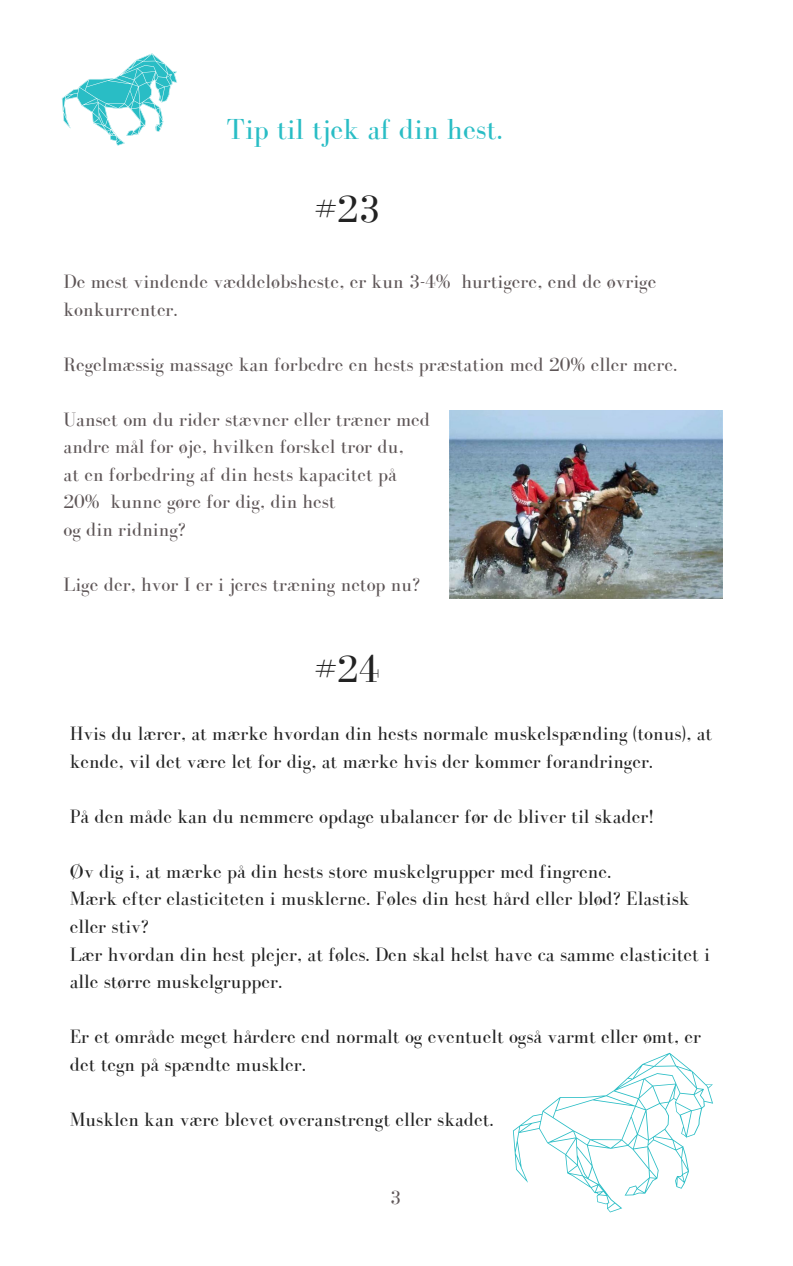
<style>
.page{position:relative;width:793px;height:1266px;background:#fff}
.page>*{position:absolute;margin:0;border:0;box-sizing:border-box;transform-origin:0 0}
.t1{font:39.75px "Bodoni FLF";color:#222}
.t2{font:29.85px "Bodoni FLF";color:#29bdc5}
.t3{font:19.88px/27.5px "Bodoni FLF";color:#222}
.t4{font:19.88px/27.5px "Bodoni FLF";color:#5e5657}
</style>
<div class="page">
<svg style="left:513px;top:1053px;width:200px;height:159px"></svg>
<svg style="left:62px;top:53px;width:115px;height:93px"></svg>
<img style="left:450px;top:410px;width:272px;height:189px">
<h2 class="t2" style="left:226px;top:113px;width:278px">Tip til tjek af din hest.</h2>
<h1 class="t1" style="left:314px;top:187px;width:67px">#23</h1>
<p class="t4" style="left:64px;top:267px;width:594px">De mest vindende væddeløbsheste, er kun 3-4% hurtigere, end de øvrige konkurrenter.</p>
<p class="t4" style="left:64px;top:350px;width:615px">Regelmæssig massage kan forbedre en hests præstation med 20% eller mere.</p>
<p class="t4" style="left:64px;top:405px;width:368px">Uanset om du rider stævner eller træner med andre mål for øje, hvilken forskel tror du,<br>at en forbedring af din hests kapacitet på 20% kunne gøre for dig, din hest<br>og din ridning?</p>
<p class="t4" style="left:64px;top:570px;width:358px">Lige der, hvor I er i jeres træning netop nu?</p>
<h1 class="t1" style="left:314px;top:647px;width:67px">#24</h1>
<p class="t3" style="left:70px;top:719px;width:644px">Hvis du lærer, at mærke hvordan din hests normale muskelspænding (tonus), at kende, vil det være let for dig, at mærke hvis der kommer forandringer.</p>
<p class="t3" style="left:70px;top:802px;width:585px">På den måde kan du nemmere opdage ubalancer før de bliver til skader!</p>
<p class="t3" style="left:70px;top:857px;width:642px">Øv dig i, at mærke på din hests store muskelgrupper med fingrene.<br>Mærk efter elasticiteten i musklerne. Føles din hest hård eller blød? Elastisk eller stiv?<br>Lær hvordan din hest plejer, at føles. Den skal helst have ca samme elasticitet i alle større muskelgrupper.</p>
<p class="t3" style="left:70px;top:1022px;width:633px">Er et område meget hårdere end normalt og eventuelt også varmt eller ømt, er det tegn på spændte muskler.</p>
<p class="t3" style="left:70px;top:1105px;width:425px">Musklen kan være blevet overanstrengt eller skadet.</p>
<p class="t4" style="left:390px;top:1183px;width:12px">3</p>
</div>
